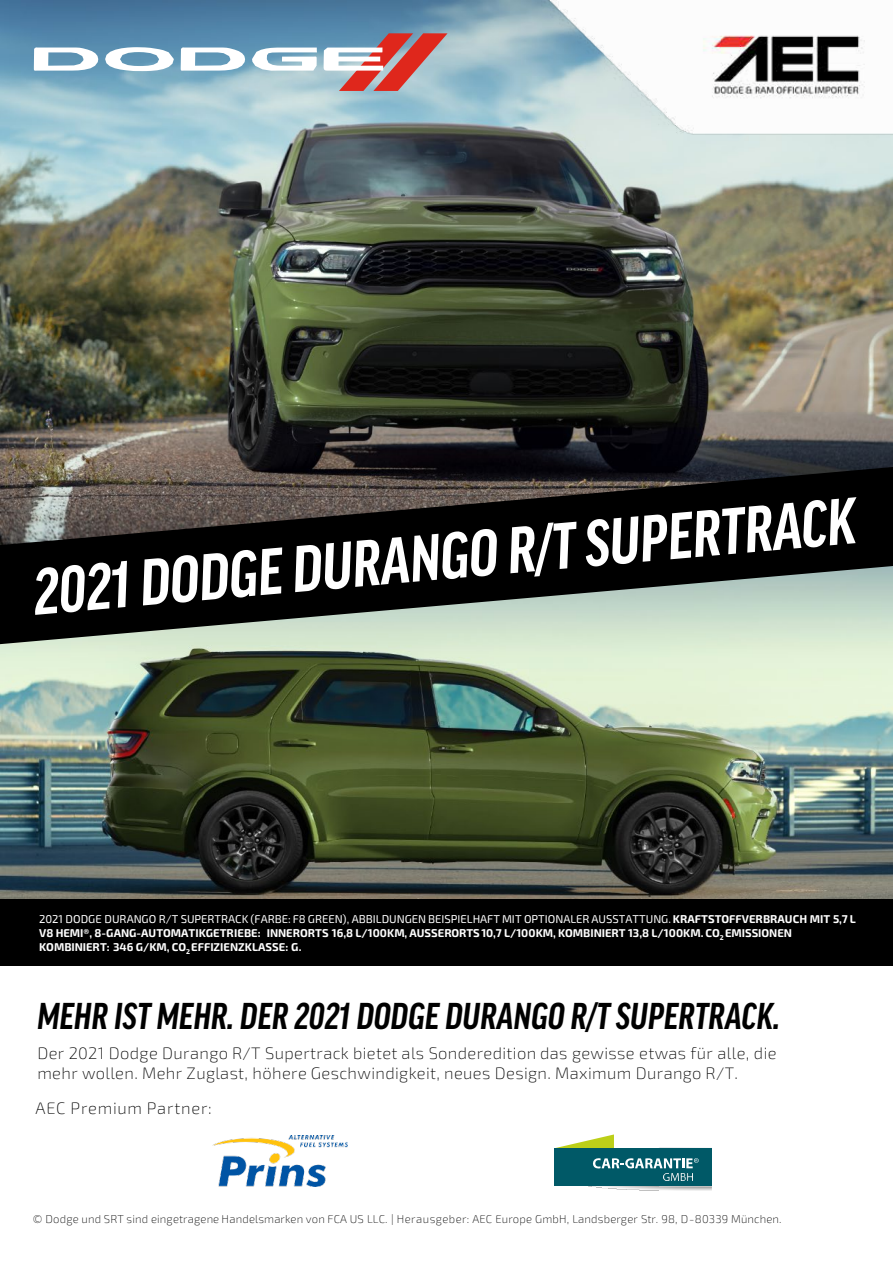
<style>
.page{position:relative;width:893px;height:1264px;background:#fff}
.page>*{position:absolute;margin:0;border:0;box-sizing:border-box;transform-origin:0 0}
.t1{font:italic 700 condensed 36px "Good OT";letter-spacing:.005em;color:#000}
.t2{font:200 16.5px/20.5px "Exo 2.0";letter-spacing:.025em;color:#000}
.t3{font:200 16.5px "Exo 2.0";letter-spacing:.045em;color:#000}
.t4{font:700 11.4px/13.8px "Exo 2.0";color:#fff}
.t5{font:200 11.4px "Exo 2.0";letter-spacing:.015em;color:#000}
.s1{font-weight:400}
</style>
<div class="page">
<img style="left:0;top:644px;width:892px;height:254px">
<img style="left:0;top:0;width:892px;height:467px">
<img style="left:582px;top:1185px;width:129px;height:4px">
<div style="left:554px;top:1147px;width:157px;height:38px;background:#005967"></div>
<img style="left:663px;top:1173px;width:29px;height:7px">
<svg style="left:554px;top:1134px;width:144px;height:35px"></svg>
<svg style="left:34px;top:47px;width:64px;height:24px"></svg>
<svg style="left:105px;top:47px;width:69px;height:24px"></svg>
<svg style="left:181px;top:47px;width:64px;height:24px"></svg>
<svg style="left:252px;top:48px;width:65px;height:23px"></svg>
<svg style="left:323px;top:33px;width:124px;height:58px;background:#bc8d91"></svg>
<img style="left:523px;top:0;width:369px;height:141px">
<div style="left:0;top:898px;width:892px;height:67px;background:#000"></div>
<svg style="left:0;top:467px;width:892px;height:177px;background:#6b6f66"></svg>
<svg style="left:35px;top:497px;width:821px;height:117px;fill:#000"></svg>
<img style="left:212px;top:1135px;width:135px;height:50px">
<p class="t4" style="left:39px;top:912px;width:818px"><span class="s1">2021 DODGE DURANGO R/T SUPERTRACK (FARBE: F8 GREEN), ABBILDUNGEN BEISPIELHAFT MIT OPTIONALER AUSSTATTUNG.</span> KRAFTSTOFFVERBRAUCH MIT 5,7 L<br>V8 HEMI®, 8-GANG-AUTOMATIKGETRIEBE: INNERORTS 16,8 L/100KM, AUSSERORTS 10,7 L/100KM, KOMBINIERT 13,8 L/100KM. CO<sub>2</sub> EMISSIONEN<br>KOMBINIERT: 346 G/KM, CO<sub>2</sub> EFFIZIENZKLASSE: G.</p>
<p class="t1" style="left:37px;top:996px;width:744px">MEHR IST MEHR. DER 2021 DODGE DURANGO R/T SUPERTRACK.</p>
<p class="t2" style="left:37px;top:1042px;width:740px">Der 2021 Dodge Durango R/T Supertrack bietet als Sonderedition das gewisse etwas für alle, die mehr wollen. Mehr Zuglast, höhere Geschwindigkeit, neues Design. Maximum Durango R/T.</p>
<p class="t3" style="left:36px;top:1098px;width:178px">AEC Premium Partner:</p>
<p class="t5" style="left:33px;top:1211px;width:750px">© Dodge und SRT sind eingetragene Handelsmarken von FCA US LLC. | Herausgeber: AEC Europe GmbH, Landsberger Str. 98, D-80339 München.</p>
</div>
